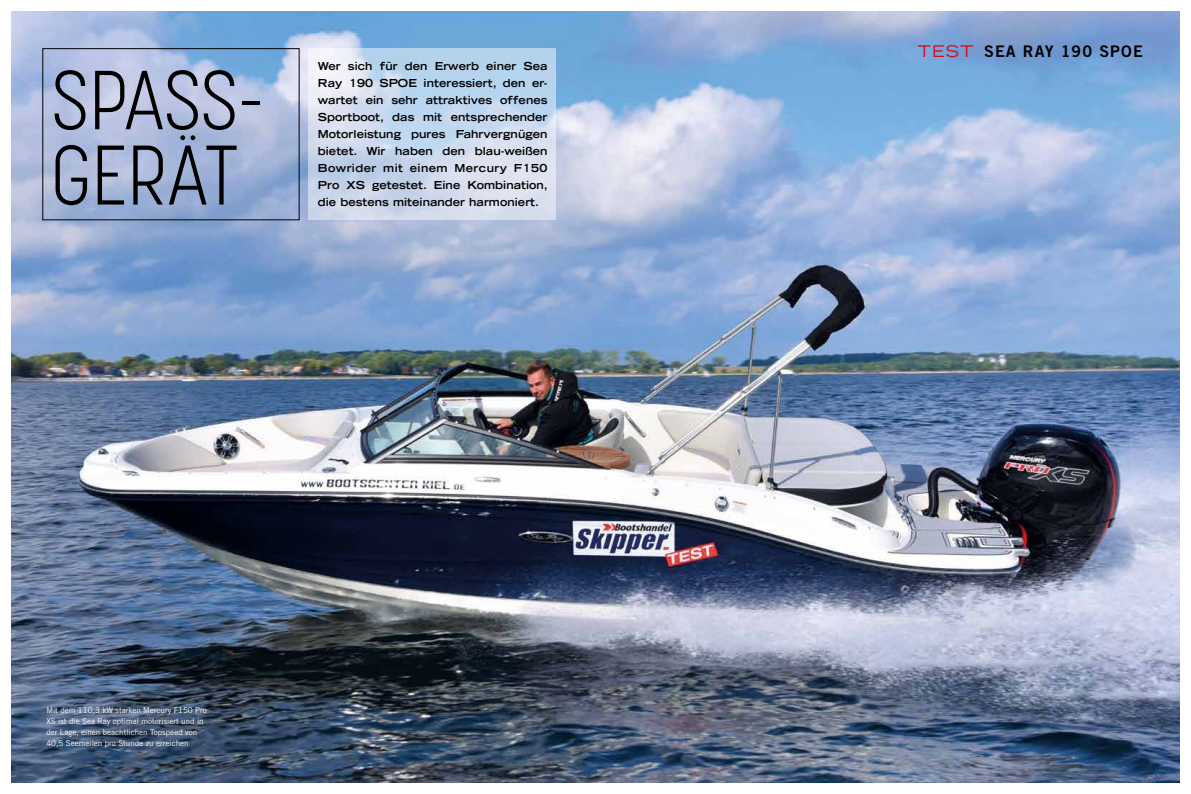
<style>
.page{position:relative;width:1191px;height:794px;background:#fff}
.page>*{position:absolute;margin:0;border:0;box-sizing:border-box;transform-origin:0 0}
.t1{font:300 83.6px "Korolev Condensed";letter-spacing:.01em;color:#000}
.t2{font:300 82.8px "Korolev Condensed";letter-spacing:-.01em;color:#000}
.t3{font:16px "Trade Gothic LT Std Bd 2";letter-spacing:.07em;color:#000}
.t4{font:700 expanded 11px/17px "Trade Gothic LT Std";letter-spacing:.005em;color:#000;text-align:justify}
.t5{font:8px/11px "Trade Gothic LT Std";color:#fff}
.s1{font-family:"Trade Gothic LT Std";font-stretch:expanded;color:#da0912}
</style>
<div class="page">
<img style="left:11px;top:11px;width:1168px;height:771px">
<div style="left:43px;top:48px;width:256px;height:172px;border:1px solid #000"></div>
<svg style="left:309px;top:49px;width:247px;height:171px;background:#cbdaee"></svg>
<h2 class="t2" style="left:51px;top:51px;width:213px">SPASS-</h2>
<h1 class="t1" style="left:51px;top:126px;width:189px">GERÄT</h1>
<p class="t4" style="left:318px;top:57px;width:231px">Wer sich für den Erwerb einer Sea Ray 190 SPOE interessiert, den er&shy;wartet ein sehr attraktives offenes Sportboot, das mit entsprechender Motorleistung pures Fahrvergnügen bietet. Wir haben den blau-weißen Bowrider mit einem Mercury F150<br>Pro XS getestet. Eine Kombination, die bestens miteinander harmoniert.</p>
<p class="t5" style="left:46px;top:705px;width:162px">Mit dem 110,3 kW starken Mercury F150 Pro XS ist die Sea Ray optimal motorisiert und in der Lage, einen beachtlichen Topspeed von 40,5 Seemeilen pro Stunde zu erreichen</p>
<h3 class="t3" style="left:917px;top:42px;width:226px"><span class="s1">TEST</span> SEA RAY 190 SPOE</h3>
</div>
